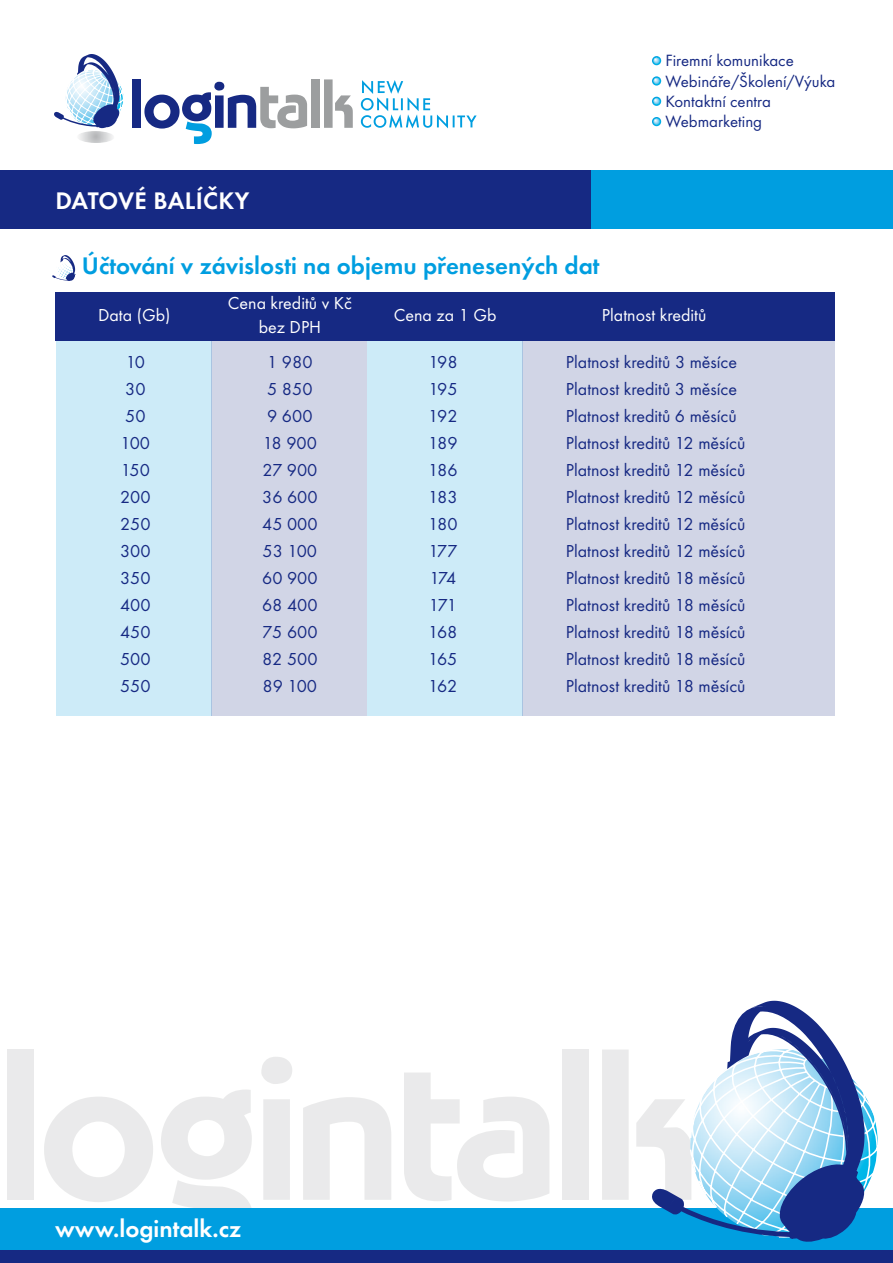
<style>
.page{position:relative;width:893px;height:1263px;background:#fff}
.page>*{position:absolute;margin:0;border:0;box-sizing:border-box;transform-origin:0 0}
.t1{font:600 24.9px "Futura TOT";color:#009ee0}
.t2{font:600 24.9px "Futura TOT";color:#fff}
.t3{font:18px "Futura TOT";color:#162983}
.t4{font:18px/24px "Futura TOT";color:#fff;text-align:center}
.t5{font:16.95px/20.2px "Futura TOT";color:#162983}
</style>
<div class="page">
<div style="left:7px;top:1049px;width:27px;height:151px;background:#eaeaeb"></div>
<svg style="left:44px;top:1097px;width:109px;height:105px"></svg>
<svg style="left:161px;top:1090px;width:92px;height:119px"></svg>
<svg style="left:261px;top:1057px;width:31px;height:143px"></svg>
<svg style="left:303px;top:1097px;width:88px;height:103px"></svg>
<svg style="left:404px;top:1073px;width:145px;height:128px"></svg>
<div style="left:563px;top:1049px;width:26px;height:151px;background:#eaeaeb"></div>
<div style="left:0;top:1209px;width:893px;height:54px;background:#009ee0"></div>
<svg style="left:602px;top:1050px;width:280px;height:159px"></svg>
<svg style="left:649px;top:1001px;width:218px;height:241px"></svg>
<div style="left:0;top:1250px;width:893px;height:13px;background:#162983"></div>
<div style="left:56px;top:317px;width:155px;height:399px;background:#cdebf8"></div>
<div style="left:367px;top:317px;width:156px;height:399px;background:#cdebf8"></div>
<div style="left:211px;top:317px;width:156px;height:399px;background:#d1d5e6"></div>
<div style="left:523px;top:317px;width:312px;height:399px;background:#d1d5e6"></div>
<div style="left:0;top:170px;width:591px;height:59px;background:#162983"></div>
<div style="left:591px;top:170px;width:302px;height:59px;background:#009ee0"></div>
<svg style="left:361px;top:80px;width:116px;height:48px"></svg>
<img style="left:79px;top:131px;width:34px;height:12px">
<svg style="left:54px;top:54px;width:70px;height:75px"></svg>
<svg style="left:52px;top:255px;width:24px;height:26px"></svg>
<div style="left:133px;top:79px;width:8px;height:49px;background:#162983"></div>
<svg style="left:144px;top:82px;width:163px;height:62px"></svg>
<div style="left:311px;top:79px;width:9px;height:49px;background:#9c9e9f"></div>
<svg style="left:324px;top:79px;width:29px;height:49px"></svg>
<svg style="left:652px;top:56px;width:9px;height:9px"></svg>
<svg style="left:652px;top:76px;width:9px;height:10px"></svg>
<svg style="left:652px;top:97px;width:9px;height:9px"></svg>
<svg style="left:652px;top:117px;width:9px;height:9px"></svg>
<div style="left:55px;top:292px;width:780px;height:48px;background:#162983"></div>
<h1 class="t2" style="left:55px;top:186px;width:195px">DATOVÉ BALÍČKY</h1>
<p class="t5" style="left:665px;top:50px;width:171px">Firemní komunikace<br>Webináře/Školení/Výuka<br>Kontaktní centra<br>Webmarketing</p>
<h1 class="t1" style="left:82px;top:251px;width:519px">Účtování v závislosti na objemu přenesených dat</h1>
<p class="t4" style="left:98px;top:303px;width:74px">Data (Gb)</p>
<p class="t4" style="left:394px;top:303px;width:104px">Cena za 1 Gb</p>
<p class="t4" style="left:602px;top:303px;width:106px">Platnost kreditů</p>
<p class="t4" style="left:228px;top:291px;width:126px">Cena kreditů v Kč bez DPH</p>
<p class="t3" style="left:126px;top:351px;width:21px">10</p>
<p class="t3" style="left:267px;top:351px;width:47px">1 980</p>
<p class="t3" style="left:428px;top:351px;width:31px">198</p>
<p class="t3" style="left:566px;top:351px;width:173px">Platnost kreditů 3 měsíce</p>
<p class="t3" style="left:125px;top:378px;width:22px">30</p>
<p class="t3" style="left:267px;top:378px;width:47px">5 850</p>
<p class="t3" style="left:428px;top:378px;width:31px">195</p>
<p class="t3" style="left:566px;top:378px;width:173px">Platnost kreditů 3 měsíce</p>
<p class="t3" style="left:125px;top:405px;width:22px">50</p>
<p class="t3" style="left:267px;top:405px;width:47px">9 600</p>
<p class="t3" style="left:428px;top:405px;width:31px">192</p>
<p class="t3" style="left:566px;top:405px;width:172px">Platnost kreditů 6 měsíců</p>
<p class="t3" style="left:121px;top:432px;width:31px">100</p>
<p class="t3" style="left:263px;top:432px;width:56px">18 900</p>
<p class="t3" style="left:428px;top:432px;width:31px">189</p>
<p class="t3" style="left:566px;top:432px;width:181px">Platnost kreditů 12 měsíců</p>
<p class="t3" style="left:121px;top:459px;width:31px">150</p>
<p class="t3" style="left:262px;top:459px;width:57px">27 900</p>
<p class="t3" style="left:428px;top:459px;width:31px">186</p>
<p class="t3" style="left:566px;top:459px;width:181px">Platnost kreditů 12 měsíců</p>
<p class="t3" style="left:120px;top:486px;width:32px">200</p>
<p class="t3" style="left:262px;top:486px;width:57px">36 600</p>
<p class="t3" style="left:428px;top:486px;width:31px">183</p>
<p class="t3" style="left:566px;top:486px;width:181px">Platnost kreditů 12 měsíců</p>
<p class="t3" style="left:120px;top:513px;width:32px">250</p>
<p class="t3" style="left:262px;top:513px;width:57px">45 000</p>
<p class="t3" style="left:428px;top:513px;width:31px">180</p>
<p class="t3" style="left:566px;top:513px;width:181px">Platnost kreditů 12 měsíců</p>
<p class="t3" style="left:120px;top:540px;width:32px">300</p>
<p class="t3" style="left:263px;top:540px;width:56px">53 100</p>
<p class="t3" style="left:428px;top:540px;width:31px">177</p>
<p class="t3" style="left:566px;top:540px;width:181px">Platnost kreditů 12 měsíců</p>
<p class="t3" style="left:120px;top:567px;width:32px">350</p>
<p class="t3" style="left:262px;top:567px;width:57px">60 900</p>
<p class="t3" style="left:429px;top:567px;width:28px">174</p>
<p class="t3" style="left:566px;top:567px;width:181px">Platnost kreditů 18 měsíců</p>
<p class="t3" style="left:120px;top:594px;width:32px">400</p>
<p class="t3" style="left:262px;top:594px;width:57px">68 400</p>
<p class="t3" style="left:429px;top:594px;width:30px">171</p>
<p class="t3" style="left:566px;top:594px;width:181px">Platnost kreditů 18 měsíců</p>
<p class="t3" style="left:120px;top:621px;width:32px">450</p>
<p class="t3" style="left:262px;top:621px;width:57px">75 600</p>
<p class="t3" style="left:428px;top:621px;width:31px">168</p>
<p class="t3" style="left:566px;top:621px;width:181px">Platnost kreditů 18 měsíců</p>
<p class="t3" style="left:120px;top:648px;width:32px">500</p>
<p class="t3" style="left:262px;top:648px;width:57px">82 500</p>
<p class="t3" style="left:428px;top:648px;width:31px">165</p>
<p class="t3" style="left:566px;top:648px;width:181px">Platnost kreditů 18 měsíců</p>
<p class="t3" style="left:120px;top:675px;width:32px">550</p>
<p class="t3" style="left:263px;top:675px;width:56px">89 100</p>
<p class="t3" style="left:428px;top:675px;width:31px">162</p>
<p class="t3" style="left:566px;top:675px;width:181px">Platnost kreditů 18 měsíců</p>
<h1 class="t2" style="left:55px;top:1213px;width:187px">www.logintalk.cz</h1>
</div>
